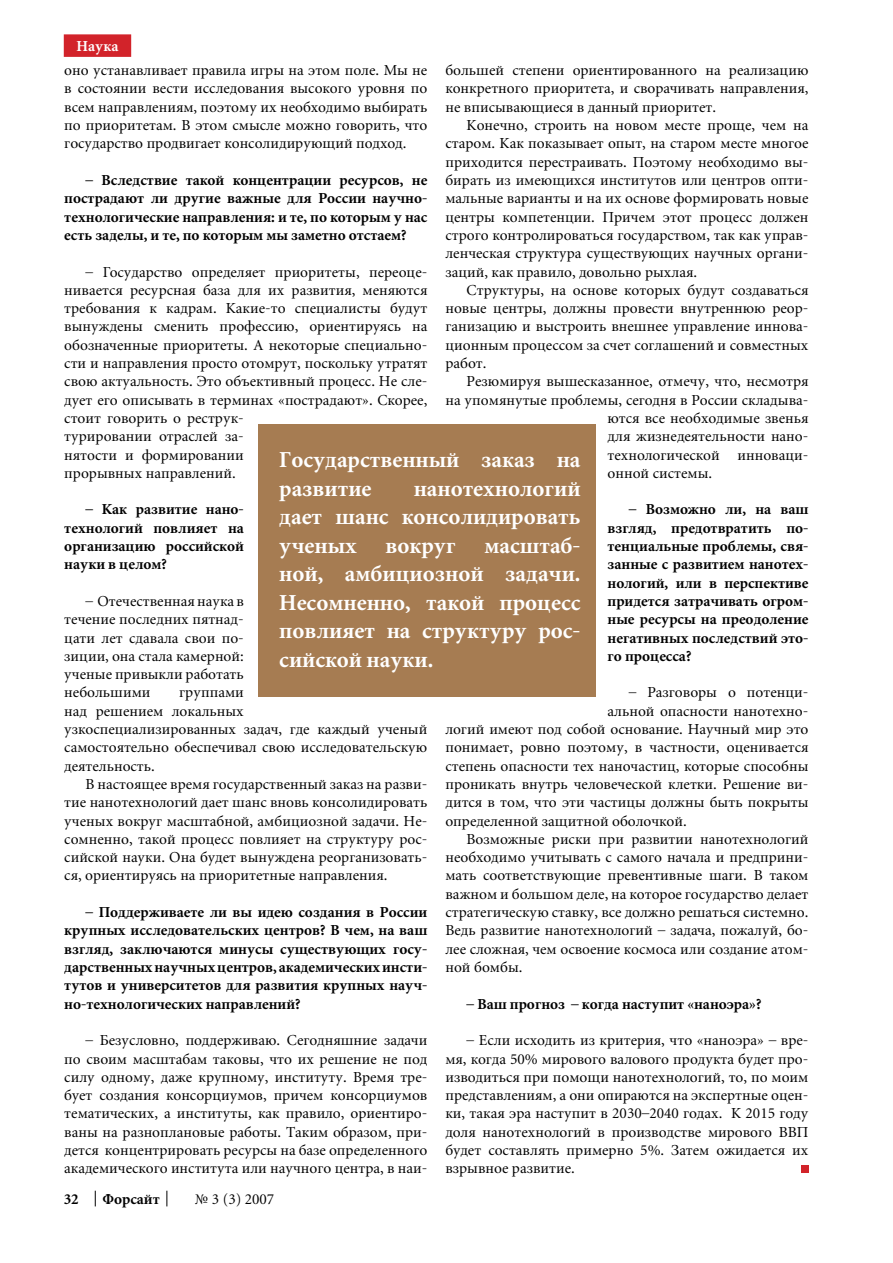
<style>
.page{position:relative;width:893px;height:1263px;background:#fff}
.page>*{position:absolute;margin:0;border:0;box-sizing:border-box;transform-origin:0 0}
.t1{font:700 22.5px/28.5px "Miniature";color:#fff;text-align:justify}
.t2{font:15px/18.3px "Miniature";color:#000;text-align:justify}
.t3{font:700 15px/18.3px "Miniature";color:#000;text-align:justify}
.t4{font:700 15px "Miniature";color:#fff}
</style>
<div class="page">
<svg style="left:95px;top:1191px;width:1px;height:15px"></svg>
<svg style="left:166px;top:1191px;width:1px;height:15px"></svg>
<div style="left:64px;top:34px;width:67px;height:23px;background:#d2232a"></div>
<div style="left:801px;top:1165px;width:7px;height:8px;background:#d2232a"></div>
<div style="left:258px;top:424px;width:338px;height:272px;background:#a67c52"></div>
<p class="t4" style="left:77px;top:38px;width:43px">Наука</p>
<p class="t2" style="left:64px;top:62px;width:365px">оно устанавливает правила игры на этом поле. Мы не в состоянии вести исследования высокого уровня по всем направлениям, поэтому их необходимо выбирать по приоритетам. В этом смысле можно говорить, что государство продвигает консолидирующий подход.</p>
<p class="t3" style="left:64px;top:172px;width:365px;text-indent:21px">– Вследствие такой концентрации ресурсов, не пострадают ли другие важные для России научно&shy;технологические направления: и те, по которым у нас есть заделы, и те, по которым мы заметно отстаем?</p>
<p class="t2" style="left:64px;top:263px;width:365px;text-align:left;text-indent:21px">– Государство определяет приоритеты, переоце&shy;нивается ресурсная база для их развития, меняются требования к кадрам. Какие-то специалисты будут вынуждены сменить профессию, ориентируясь на обозначенные приоритеты. А некоторые специально&shy;сти и направления просто отомрут, поскольку утратят свою актуальность. Это объективный процесс. Не сле&shy;дует его описывать в терминах «пострадают». Скорее, стоит говорить о реструк-<br>турировании отраслей за-<br>нятости и формировании<br>прорывных направлений.</p>
<p class="t3" style="left:64px;top:501px;width:181px;text-indent:21px">– Как развитие нано&shy;технологий повлияет на организацию российской науки в целом?</p>
<p class="t2" style="left:64px;top:593px;width:181px;text-indent:21px">– Отечественная наука в течение последних пятнад&shy;цати лет сдавала свои по&shy;зиции, она стала камерной: ученые привыкли работать небольшими</p>
<p class="t2" style="left:445px;top:62px;width:365px">большей степени ориентированного на реализацию конкретного приоритета, и сворачивать направления, не вписывающиеся в данный приоритет.</p>
<p class="t2" style="left:445px;top:117px;width:365px;text-indent:21px">Конечно, строить на новом месте проще, чем на старом. Как показывает опыт, на старом месте многое приходится перестраивать. Поэтому необходимо вы&shy;бирать из имеющихся институтов или центров опти&shy;мальные варианты и на их основе формировать новые центры компетенции. Причем этот процесс должен строго контролироваться государством, так как управ&shy;ленческая структура существующих научных органи&shy;заций, как правило, довольно рыхлая.</p>
<p class="t2" style="left:445px;top:281px;width:365px;text-indent:21px">Структуры, на основе которых будут создаваться новые центры, должны провести внутреннюю реор&shy;ганизацию и выстроить внешнее управление иннова&shy;ционным процессом за счет соглашений и совместных работ.</p>
<p class="t2" style="left:467px;top:373px;width:343px">Резюмируя вышесказанное, отмечу, что, несмотря</p>
<p class="t2" style="left:445px;top:391px;width:365px">на упомянутые проблемы, сегодня в России складыва-</p>
<p class="t2" style="left:608px;top:410px;width:202px">ются все необходимые звенья</p>
<p class="t2" style="left:608px;top:428px;width:202px">для жизнедеятельности нано-</p>
<p class="t2" style="left:608px;top:446px;width:202px">технологической инноваци-</p>
<p class="t2" style="left:608px;top:464px;width:106px">онной системы.</p>
<p class="t3" style="left:608px;top:501px;width:202px;text-indent:21px">– Возможно ли, на ваш взгляд, предотвратить по&shy;тенциальные проблемы, свя&shy;занные с развитием нанотех&shy;нологий, или в перспективе придется затрачивать огром&shy;ные ресурсы на преодоление негативных последствий это&shy;го процесса?</p>
<p class="t2" style="left:629px;top:684px;width:181px">– Разговоры о потенци-</p>
<p class="t2" style="left:608px;top:702px;width:202px">альной опасности нанотехно-</p>
<p class="t2" style="left:445px;top:721px;width:365px">логий имеют под собой основание. Научный мир это</p>
<p class="t2" style="left:445px;top:739px;width:365px">понимает, ровно поэтому, в частности, оценивается</p>
<p class="t2" style="left:445px;top:757px;width:365px">степень опасности тех наночастиц, которые способны</p>
<p class="t2" style="left:445px;top:776px;width:365px">проникать внутрь человеческой клетки. Решение ви-</p>
<p class="t2" style="left:445px;top:794px;width:365px">дится в том, что эти частицы должны быть покрыты</p>
<p class="t2" style="left:445px;top:812px;width:243px">определенной защитной оболочкой.</p>
<p class="t2" style="left:467px;top:830px;width:343px">Возможные риски при развитии нанотехнологий</p>
<p class="t2" style="left:445px;top:849px;width:365px">необходимо учитывать с самого начала и предприни-</p>
<p class="t2" style="left:445px;top:867px;width:365px">мать соответствующие превентивные шаги. В таком</p>
<p class="t2" style="left:445px;top:885px;width:365px">важном и большом деле, на которое государство делает</p>
<p class="t2" style="left:445px;top:904px;width:365px">стратегическую ставку, все должно решаться системно.</p>
<p class="t2" style="left:445px;top:922px;width:365px">Ведь развитие нанотехнологий – задача, пожалуй, бо-</p>
<p class="t2" style="left:445px;top:940px;width:365px">лее сложная, чем освоение космоса или создание атом-</p>
<p class="t2" style="left:445px;top:959px;width:79px">ной бомбы.</p>
<p class="t3" style="left:467px;top:995px;width:296px">– Ваш прогноз – когда наступит «наноэра»?</p>
<p class="t2" style="left:445px;top:1032px;width:365px;text-indent:21px">– Если исходить из критерия, что «наноэра» – вре&shy;мя, когда 50% мирового валового продукта будет про&shy;изводиться при помощи нанотехнологий, то, по моим представлениям, а они опираются на экспертные оцен&shy;ки, такая эра наступит в 2030–2040 годах. К 2015 году доля нанотехнологий в производстве мирового ВВП будет составлять примерно 5%. Затем ожидается их взрывное развитие.</p>
<h1 class="t1" style="left:279px;top:446px;width:303px">Государственный заказ на развитие</h1>
<h1 class="t1" style="left:279px;top:475px;width:303px;text-indent:135px">нанотехнологий дает шанс консолидиро-вать ученых</h1>
<h1 class="t1" style="left:279px;top:532px;width:303px;text-indent:205px">масштаб&shy;ной, амбициозной задачи.<br>Несомненно, такой процесс по-влия-ет на структуру рос&shy;сийской науки.</h1>
<h1 class="t1" style="left:386px;top:532px;width:72px">вокруг</h1>
<p class="t2" style="left:64px;top:684px;width:365px;text-align:left;text-indent:115px">группами<br>над решением локальных<br>узкоспециализированных задач, где каждый ученый самостоятельно обеспечивал свою исследовательскую деятельность.</p>
<p class="t2" style="left:64px;top:776px;width:365px;text-indent:21px">В настоящее время государственный заказ на разви&shy;тие нанотехнологий дает шанс вновь консолидировать ученых вокруг масштабной, амбициозной задачи. Не&shy;сомненно, такой процесс повлияет на структуру рос&shy;сийской науки. Она будет вынуждена реорганизовать&shy;ся, ориентируясь на приоритетные направления.</p>
<p class="t3" style="left:64px;top:904px;width:365px;text-indent:21px">– Поддерживаете ли вы идею создания в России крупных исследовательских центров? В чем, на ваш взгляд, заключаются минусы существующих госу&shy;дарственных научных центров, академических инсти&shy;тутов и университетов для развития крупных науч&shy;но-технологических направлений?</p>
<p class="t2" style="left:64px;top:1032px;width:365px;text-indent:21px">– Безусловно, поддерживаю. Сегодняшние задачи по своим масштабам таковы, что их решение не под силу одному, даже крупному, институту. Время тре&shy;бует создания консорциумов, причем консорциумов тематических, а институты, как правило, ориентиро&shy;ваны на разноплановые работы. Таким образом, при&shy;дется концентрировать ресурсы на базе определенного академического института или научного центра, в наи-</p>
<p class="t3" style="left:64px;top:1191px;width:16px">32</p>
<p class="t3" style="left:102px;top:1191px;width:59px">Форсайт</p>
<p class="t2" style="left:195px;top:1191px;width:81px">№ 3 (3) 2007</p>
</div>
